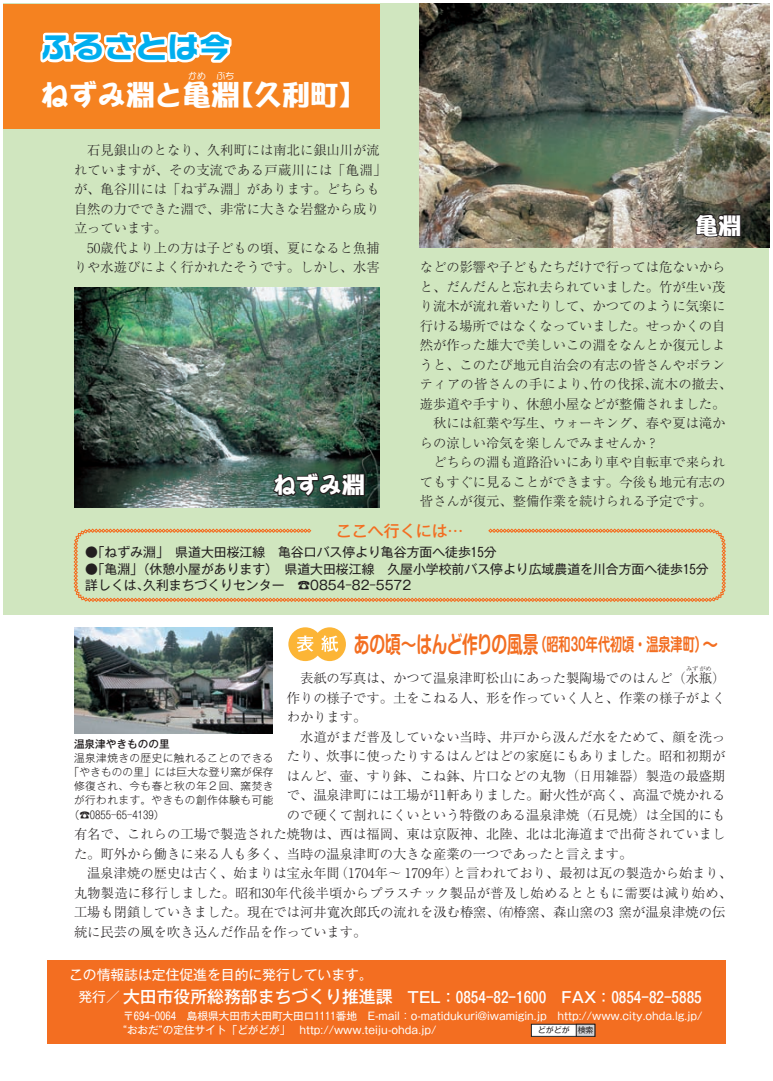
<style>
.page{position:relative;width:773px;height:1081px;background:#fff}
.page>*{position:absolute;margin:0;border:0;box-sizing:border-box;transform-origin:0 0}
.t1{font:29px "True Logo G Extra RKSJ H";color:#00aeef;scale:1.09 1}
.t2{font:28.38px "DFPPOP1 CID W12";color:#fff}
.t3{font:700 23px "Shin M Go Pro De";letter-spacing:-.03em;color:#f36e21;scale:.68 1}
.t4{font:22.88px "DFPPOP1 CID W12";color:#fff}
.t5{font:700 17.75px "Shin M Go Pro De";color:#f36e21;scale:.68 1}
.t6{font:500 16.88px "Gothic MB101 Pr 5";color:#fff}
.t7{font:500 16px "Gothic MB101 Pr 5";color:#f36e21}
.t8{font:500 15px "Gothic MB101 Pr 5";color:#fff}
.t9{font:13.75px "Gothic MB101 Pr 5";color:#fff}
.t10{font:300 13.25px/19.5px "Ryumin Pr 5";color:#231f20}
.t11{font:12.88px/16.9px "Gothic MB101 Pr 5";color:#231f20}
.t12{font:10.62px "Gothic MB101 Pr 5";color:#fff}
.t13{font:300 10.62px "Gothic MB101 Pr 5";letter-spacing:.045em;color:#231f20}
.t14{font:300 10.62px "Gothic MB101 Pr 5";letter-spacing:.015em;color:#231f20}
.t15{font:300 10.62px "Gothic MB101 Pr 5";color:#231f20}
.t16{font:500 10.62px "Gothic MB101 Pr 5";color:#231f20}
.t17{font:8.88px "DFPPOP1 CID W3";color:#fff}
.t18{font:8px "Gothic MB101 Pr 5";color:#231f20}
.t19{font:300 6.25px "Ryumin Pr 5";color:#231f20}
.s1{font-size:17.75px}
</style>
<div class="page">
<div style="left:4px;top:4px;width:765px;height:611px;background:#d0e6bf"></div>
<div style="left:47px;top:960px;width:678px;height:84px;background:#f36e21"></div>
<div style="left:531px;top:1024px;width:63px;height:12px;background:#fff"></div>
<div style="left:531px;top:1024px;width:64px;height:12px;border:1px solid #231f20"></div>
<div style="left:576px;top:1024px;width:18px;height:12px;background:#d1d2d4"></div>
<div style="left:576px;top:1024px;width:19px;height:12px;border:1px solid #231f20"></div>
<div style="left:288px;top:627px;width:34px;height:34px;background:#fcb536;border-radius:50%"></div>
<div style="left:313px;top:627px;width:33px;height:34px;background:#fcb536;border-radius:50%"></div>
<svg style="left:297px;top:635px;width:16px;height:17px"></svg>
<svg style="left:321px;top:635px;width:17px;height:17px"></svg>
<img style="left:75px;top:627px;width:198px;height:106px">
<div style="left:4px;top:4px;width:376px;height:124px;background:#f58220"></div>
<img style="left:419px;top:4px;width:350px;height:244px">
<svg style="left:74px;top:529px;width:651px;height:73px"></svg>
<svg style="left:40px;top:31px;width:192px;height:32px"></svg>
<img style="left:74px;top:288px;width:306px;height:219px">
<svg style="left:692px;top:206px;width:50px;height:33px;background:#3e3c36"></svg>
<svg style="left:271px;top:465px;width:95px;height:34px;background:#2b4138"></svg>
<h1 class="t1" style="left:41px;top:33px;width:175px">ふるさとは今</h1>
<p class="t17" style="left:188px;top:71px;width:19px">かめ</p>
<p class="t17" style="left:216px;top:71px;width:19px">ぶち</p>
<h2 class="t2" style="left:41px;top:79px;width:200px">ねずみ淵と亀淵</h2>
<h2 class="t2" style="left:225px;top:79px;width:143px">【久利町【</h2>
<p class="t10" style="left:74px;top:139px;width:314px">　石見銀山のとなり、久利町には南北に銀山川が流れていますが、その支流である戸蔵川には「亀淵「が、亀谷川には「ねずみ淵」があります。どちらも自然の力でできた淵で、非常に大きな岩盤から成り立っています。<br>　50歳代より上の方は子どもの頃、夏になると魚捕</p>
<p class="t10" style="left:74px;top:256px;width:307px">りや水遊びによく行かれたそうです。しかし、水害</p>
<h3 class="t4" style="left:273px;top:473px;width:93px">ねずみ淵</h3>
<h3 class="t4" style="left:695px;top:213px;width:47px">亀淵</h3>
<p class="t10" style="left:419px;top:256px;width:307px">などの影響や子どもたちだけで行っては危ないから</p>
<p class="t10" style="left:419px;top:276px;width:307px">と、だんだんと忘れ去られていました。竹が生い茂</p>
<p class="t10" style="left:419px;top:295px;width:307px">り流木が流れ着いたりして、かつてのように気楽に</p>
<p class="t10" style="left:419px;top:315px;width:307px">行ける場所ではなくなっていました。せっかくの自</p>
<p class="t10" style="left:419px;top:334px;width:307px">然が作った雄大で美しいこの淵をなんとか復元しよ</p>
<p class="t10" style="left:419px;top:354px;width:307px">うと、このたび地元自治会の有志の皆さんやボラン</p>
<p class="t10" style="left:651px;top:373px;width:83px">流木の撤去、</p>
<p class="t10" style="left:419px;top:373px;width:307px">ティアの皆さんの手により、<br>遊歩道や手すり、休憩小屋などが整備されました。　秋には紅葉や写生、ウォーキング、春や夏は滝からの涼しい冷気を楽しんでみませんか?<br>　どちらの淵も道路沿いにあり車や自転車で来られてもすぐに見ることができます。今後も地元有志の皆さんが復元、整備作業を続けられる予定です。</p>
<p class="t10" style="left:590px;top:373px;width:69px">竹の伐採、</p>
<p class="t7" style="left:336px;top:517px;width:129px">ここへ行くには...</p>
<p class="t11" style="left:85px;top:542px;width:413px">●「ねずみ淵」　県道大田桜江線　亀谷口バス停より亀谷方面へ徒歩１５分</p>
<p class="t11" style="left:297px;top:559px;width:413px;text-indent:-212px">●「亀淵」（休憩小屋があります）　県道大田桜江線　久屋小学校前バス停より広域農道を川合方面へ徒歩１５分☎0854-82-5572</p>
<p class="t11" style="left:143px;top:576px;width:143px">久利まちづくりセンター</p>
<p class="t11" style="left:85px;top:576px;width:66px">詳しくは、</p>
<h3 class="t3" style="left:353px;top:625px;width:273px">あの頃～はんど作りの風景</h3>
<h3 class="t5" style="left:534px;top:630px;width:237px">（昭和30年代初頃・温泉津町</h3>
<h3 class="t3" style="left:694px;top:625px;width:36px">~<span class="s1">(</span></h3>
<p class="t19" style="left:686px;top:663px;width:27px">みずがめ</p>
<p class="t10" style="left:287px;top:687px;width:440px">作りの様子です。土をこねる人、形を作っていく人と、作業の様子がよく</p>
<p class="t10" style="left:287px;top:706px;width:81px">わかります。</p>
<p class="t10" style="left:287px;top:726px;width:440px">　水道がまだ普及していない当時、井戸から汲んだ水をためて、顔を洗っ</p>
<p class="t10" style="left:287px;top:745px;width:440px">たり、炊事に使ったりするはんどはどの家庭にもありました。昭和初期が</p>
<p class="t10" style="left:287px;top:765px;width:440px">はんど、壷、すり鉢、こね鉢、片口などの丸物（日用雑器）製造の最盛期</p>
<p class="t10" style="left:287px;top:784px;width:440px">で、温泉津町には工場が11軒ありました。耐火性が高く、高温で焼かれる</p>
<p class="t10" style="left:287px;top:804px;width:440px">ので硬くて割れにくいという特徴のある温泉津焼（石見焼）は全国的にも</p>
<p class="t10" style="left:74px;top:823px;width:653px">有名で、これらの工場で製造された焼物は、西は福岡、東は京阪神、北陸、北は北海道まで出荷されていまし</p>
<p class="t10" style="left:74px;top:843px;width:560px">た。町外から働きに来る人も多く、当時の温泉津町の大きな産業の一つであったと言えます。</p>
<p class="t10" style="left:453px;top:862px;width:281px">と言われており、最初は瓦の製造から始まり、</p>
<p class="t10" style="left:287px;top:667px;width:440px">　表紙の写真は、かつて温泉津町松山にあった製陶場でのはんど（水瓶(</p>
<p class="t16" style="left:74px;top:735px;width:97px">温泉津やきものの里</p>
<p class="t13" style="left:74px;top:749px;width:201px">温泉津焼きの歴史に触れることのできる</p>
<p class="t14" style="left:69px;top:763px;width:206px">「やきものの里」には巨大な登り窯が保存</p>
<p class="t13" style="left:74px;top:777px;width:201px">修復され、今も春と秋の年２回、窯焚き</p>
<p class="t13" style="left:74px;top:791px;width:201px">が行われます。やきもの創作体験も可能</p>
<p class="t15" style="left:69px;top:805px;width:97px">)☎0855-65-4139(</p>
<p class="t10" style="left:335px;top:862px;width:124px">（1704年～ 1709年）</p>
<p class="t10" style="left:74px;top:862px;width:659px">　温泉津焼の歴史は古く、始まりは宝永年間<br>丸物製造に移行しました。昭和30年代後半頃からプラスチック製品が普及し始めるとともに需要は減り始め、工場も閉鎖していきました。現在では河井寛次郎氏の流れを汲む椿窯、㈲椿窯、森山窯の3 窯が温泉津焼の伝統に民芸の風を吹き込んだ作品を作っています。</p>
<p class="t9" style="left:69px;top:963px;width:305px">この情報誌は定住促進を目的に発行しています。</p>
<p class="t8" style="left:561px;top:984px;width:142px">FAX：0854-82-5885</p>
<p class="t6" style="left:123px;top:983px;width:271px">大田市役所総務部まちづくり推進課</p>
<p class="t8" style="left:392px;top:984px;width:163px">　TEL：0854-82-1600　</p>
<p class="t9" style="left:78px;top:985px;width:43px">発行／</p>
<p class="t12" style="left:176px;top:1007px;width:144px">　島根県大田市大田町大田ロ1111</p>
<p class="t12" style="left:336px;top:1007px;width:368px">番地　E-mail：o-matidukuri@iwamigin j p. 　http://www.city.ohda l g. j p. /</p>
<p class="t12" style="left:123px;top:1007px;width:39px">〒694－0064</p>
<p class="t12" style="left:123px;top:1021px;width:315px">“おおだ”の定住サイト「どがどが」　 http://www.teiju-ohda j p. /</p>
<p class="t18" style="left:538px;top:1023px;width:33px">どがどが</p>
<p class="t18" style="left:577px;top:1023px;width:17px">検索</p>
</div>
